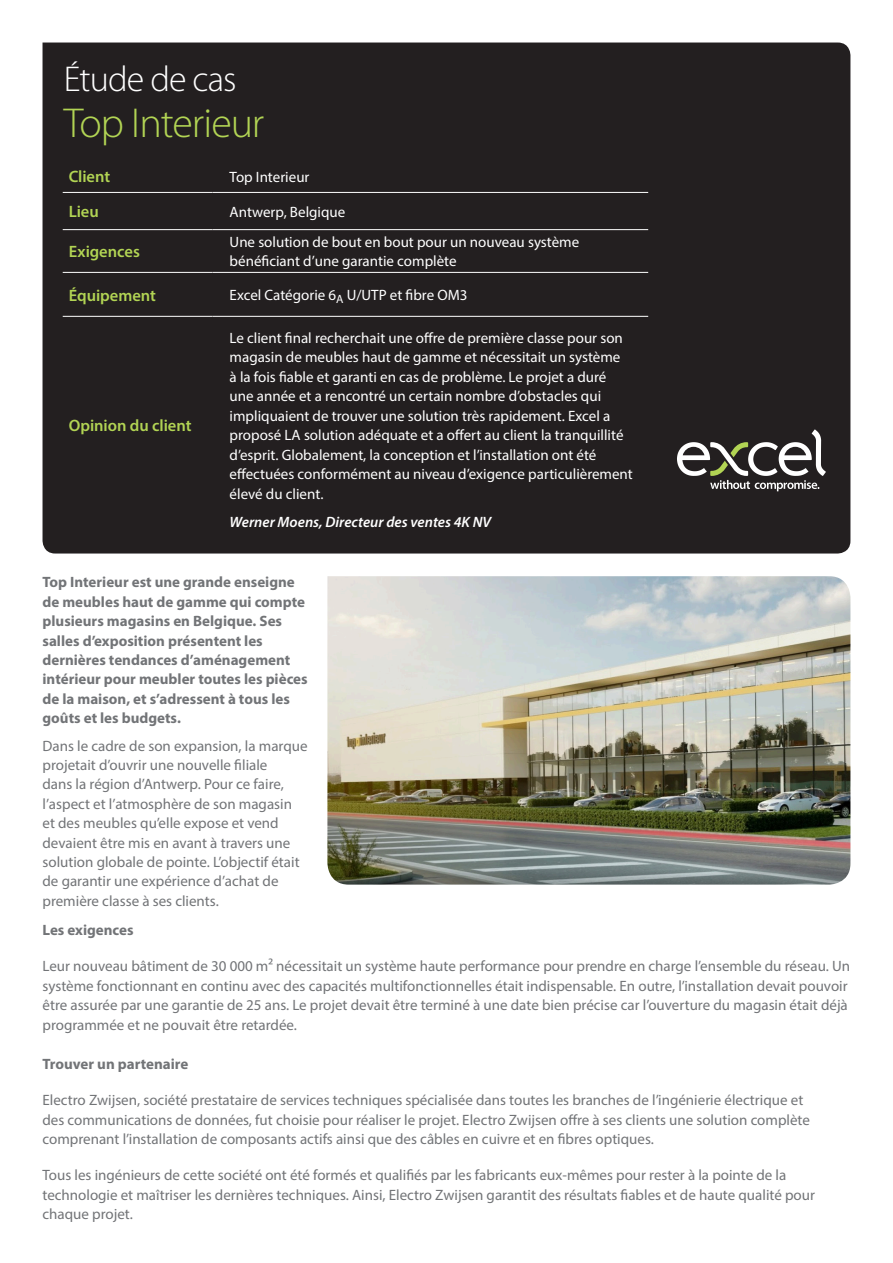
<style>
.page{position:relative;width:893px;height:1263px;background:#fff}
.page>*{position:absolute;margin:0;border:0;box-sizing:border-box;transform-origin:0 0}
.t1{font:300 42px "Myriad Pro";letter-spacing:-.025em;color:#b2d454}
.t2{font:300 36px "Myriad Pro";letter-spacing:-.025em;color:#fff}
.t3{font:600 16.5px "Myriad Pro";letter-spacing:-.005em;color:#b2d454}
.Quote_copy{font:15px/19.4px "Myriad Pro";color:#727477}
.t4{font:15px/19.5px "Myriad Pro";color:#fff}
.Quote_copy-2{font:700 15px/19.4px "Myriad Pro";color:#727477}
.t5{font:italic 600 15px "Myriad Pro";color:#fff}
</style>
<div class="page">
<div style="left:43px;top:43px;width:807px;height:510px;background:#231f20"></div>
<svg style="left:677px;top:429px;width:149px;height:62px"></svg>
<hr style="left:63px;top:192px;width:150px;height:1px;background:#fff">
<hr style="left:213px;top:192px;width:435px;height:1px;background:#fff">
<hr style="left:63px;top:229px;width:150px;height:1px;background:#fff">
<hr style="left:213px;top:229px;width:435px;height:1px;background:#fff">
<hr style="left:63px;top:272px;width:150px;height:1px;background:#fff">
<hr style="left:213px;top:272px;width:435px;height:1px;background:#fff">
<hr style="left:213px;top:316px;width:435px;height:1px;background:#fff">
<hr style="left:63px;top:316px;width:150px;height:1px;background:#fff">
<img style="left:327px;top:576px;width:523px;height:309px">
<h2 class="t2" style="left:64px;top:59px;width:174px">Étude de cas</h2>
<h1 class="t1" style="left:64px;top:100px;width:202px">Top Interieur</h1>
<p class="t3" style="left:69px;top:166px;width:43px">Client</p>
<p class="t4" style="left:230px;top:167px;width:81px">Top Interieur</p>
<p class="t3" style="left:69px;top:201px;width:32px">Lieu</p>
<p class="t4" style="left:230px;top:202px;width:117px">Antwerp, Belgique</p>
<p class="t3" style="left:69px;top:241px;width:73px">Exigences</p>
<p class="t4" style="left:230px;top:232px;width:351px">Une solution de bout en bout pour un nouveau système bénéficiant d’une garantie complète</p>
<p class="t3" style="left:69px;top:284px;width:89px">Équipement</p>
<p class="t4" style="left:230px;top:285px;width:239px">Excel Catégorie 6<sub>A</sub> U/UTP et fibre OM3</p>
<p class="t3" style="left:69px;top:415px;width:124px">Opinion du client</p>
<p class="t4" style="left:230px;top:328px;width:405px">Le client final recherchait une offre de première classe pour son magasin de meubles haut de gamme et nécessitait un système<br>à la fois fiable et garanti en cas de problème. Le projet a duré une année et a rencontré un certain nombre d’obstacles qui impliquaient de trouver une solution très rapidement. Excel a proposé LA solution adéquate et a offert au client la tranquillité d’esprit. Globalement, la conception et l’installation ont été effectuées conformément au niveau d’exigence particulièrement élevé du client.</p>
<p class="t5" style="left:230px;top:512px;width:263px">Werner Moens, Directeur des ventes 4K NV</p>
<p class="Quote_copy-2" style="left:43px;top:572px;width:267px">Top Interieur est une grande enseigne de meubles haut de gamme qui compte plusieurs magasins en Belgique. Ses salles d’exposition présentent les dernières tendances d’aménagement intérieur pour meubler toutes les pièces de la maison, et s’adressent à tous les goûts et les budgets.</p>
<p class="Quote_copy" style="left:43px;top:736px;width:267px">Dans le cadre de son expansion, la marque projetait d’ouvrir une nouvelle filiale<br>dans la région d’Antwerp. Pour ce faire, l’aspect et l’atmosphère de son magasin et des meubles qu’elle expose et vend devaient être mis en avant à travers une solution globale de pointe. L’objectif était de garantir une expérience d’achat de première classe à ses clients.</p>
<p class="Quote_copy-2" style="left:43px;top:920px;width:93px">Les exigences</p>
<p class="Quote_copy" style="left:43px;top:956px;width:809px">Leur nouveau bâtiment de 30 000 m² nécessitait un système haute performance pour prendre en charge l’ensemble du réseau. Un système fonctionnant en continu avec des capacités multifonctionnelles était indispensable. En outre, l’installation devait pouvoir être assurée par une garantie de 25 ans. Le projet devait être terminé à une date bien précise car l’ouverture du magasin était déjà programmée et ne pouvait être retardée.</p>
<p class="Quote_copy-2" style="left:43px;top:1054px;width:147px">Trouver un partenaire</p>
<p class="Quote_copy" style="left:43px;top:1090px;width:769px">Electro Zwijsen, société prestataire de services techniques spécialisée dans toutes les branches de l’ingénierie électrique et des communications de données, fut choisie pour réaliser le projet. Electro Zwijsen offre à ses clients une solution complète comprenant l’installation de composants actifs ainsi que des câbles en cuivre et en fibres optiques.</p>
<p class="Quote_copy" style="left:43px;top:1165px;width:774px">Tous les ingénieurs de cette société ont été formés et qualifiés par les fabricants eux-mêmes pour rester à la pointe de la technologie et maîtriser les dernières techniques. Ainsi, Electro Zwijsen garantit des résultats fiables et de haute qualité pour chaque projet.</p>
</div>
